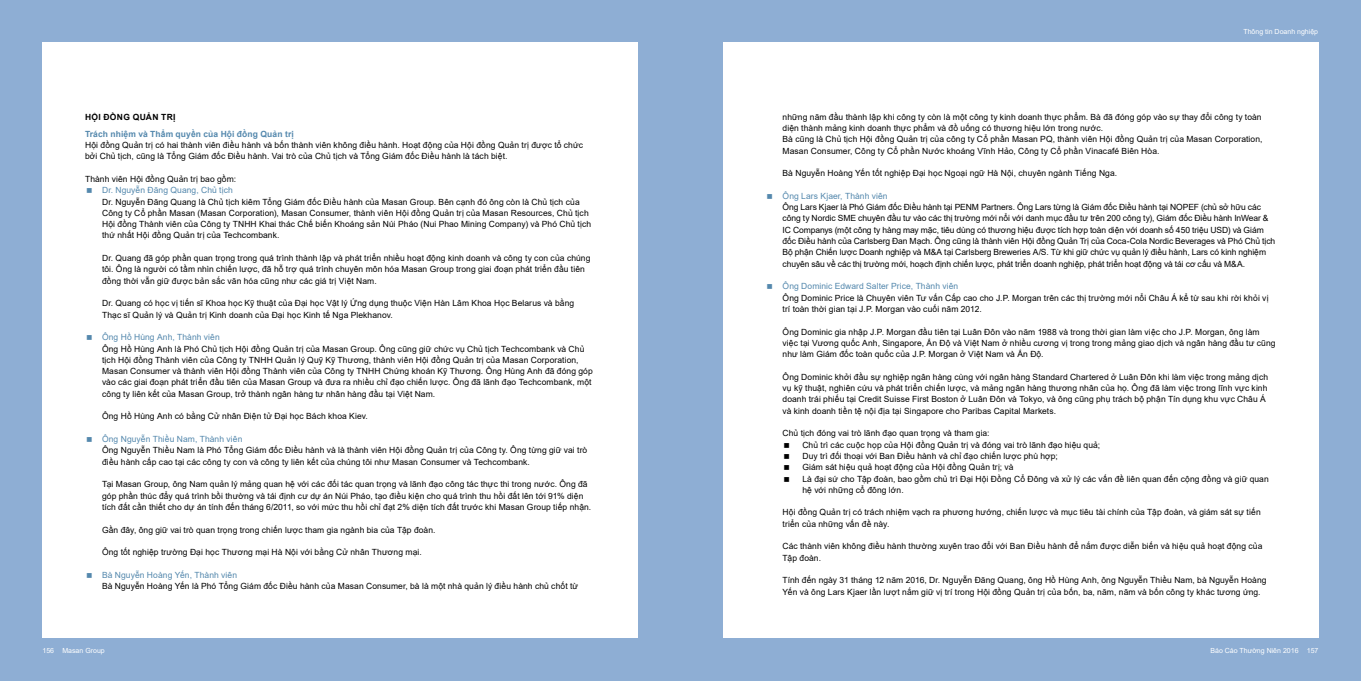
<style>
.page{position:relative;width:1361px;height:681px;background:#fff}
.page>*{position:absolute;margin:0;border:0;box-sizing:border-box;transform-origin:0 0}
.t1{font:8.5px/11.3px "Arial";letter-spacing:.01em;color:#000}
.t2{font:8.5px/11.3px "Arial";letter-spacing:-.01em;color:#000}
.t3{font:8.5px "Arial";letter-spacing:.01em;color:#5488ad}
.t4{font:700 8.5px "Arial";letter-spacing:.015em;color:#5488ad}
.t5{font:700 8.5px "Arial";letter-spacing:.035em;color:#000}
.t6{font:7px "Arial";color:#fff}
</style>
<div class="page">
<div style="left:0;top:0;width:1361px;height:680px;background:#8eaed4"></div>
<div style="left:723px;top:43px;width:595px;height:595px;background:#fff"></div>
<div style="left:43px;top:43px;width:595px;height:595px;background:#fff"></div>
<p class="t5" style="left:85px;top:111px;width:92px">HỘI ĐỒNG QUẢN TRỊ</p>
<p class="t4" style="left:85px;top:128px;width:210px">Trách nhiệm và Thẩm quyền của Hội đồng Quản trị</p>
<p class="t1" style="left:85px;top:139px;width:500px">Hội đồng Quản trị có hai thành viên điều hành và bốn thành viên không điều hành. Hoạt động của Hội đồng Quản trị được tổ chức bởi Chủ tịch, cũng là Tổng Giám đốc Điều hành. Vai trò của Chủ tịch và Tổng Giám đốc Điều hành là tách biệt.</p>
<p class="t1" style="left:85px;top:173px;width:153px">Thành viên Hội đồng Quản trị bao gồm:</p>
<p class="t3" style="left:102px;top:184px;width:132px">Dr. Nguyễn Đăng Quang, Chủ tịch</p>
<p class="t1" style="left:102px;top:196px;width:491px">Dr. Nguyễn Đăng Quang là Chủ tịch kiêm Tổng Giám đốc Điều hành của Masan Group. Bên cạnh đó ông còn là Chủ tịch của Công ty Cổ phần Masan (Masan Corporation), Masan Consumer, thành viên Hội đồng Quản trị của Masan Resources, Chủ tịch Hội đồng Thành viên của Công ty TNHH Khai thác Chế biến Khoáng sản Núi Pháo (Nui Phao Mining Company) và Phó Chủ tịch thứ nhất Hội đồng Quản trị của Techcombank.</p>
<p class="t1" style="left:102px;top:252px;width:490px">Dr. Quang đã góp phần quan trọng trong quá trình thành lập và phát triển nhiều hoạt động kinh doanh và công ty con của chúng tôi. Ông là người có tầm nhìn chiến lược, đã hỗ trợ quá trình chuyên môn hóa Masan Group trong giai đoạn phát triển đầu tiên đồng thời vẫn giữ được bản sắc văn hóa cũng như các giá trị Việt Nam.</p>
<p class="t1" style="left:102px;top:297px;width:474px">Dr. Quang có học vị tiến sĩ Khoa học Kỹ thuật của Đại học Vật lý Ứng dụng thuộc Viện Hàn Lâm Khoa Học Belarus và bằng<br>Thạc sĩ Quản lý và Quản trị Kinh doanh của Đại học Kinh tế Nga Plekhanov.</p>
<p class="t3" style="left:102px;top:331px;width:119px">Ông Hồ Hùng Anh, Thành viên</p>
<p class="t1" style="left:102px;top:343px;width:492px">Ông Hồ Hùng Anh là Phó Chủ tịch Hội đồng Quản trị của Masan Group. Ông cũng giữ chức vụ Chủ tịch Techcombank và Chủ tịch Hội đồng Thành viên của Công ty TNHH Quản lý Quỹ Kỹ Thương, thành viên Hội đồng Quản trị của Masan Corporation, Masan Consumer và thành viên Hội đồng Thành viên của Công ty TNHH Chứng khoán Kỹ Thương. Ông Hùng Anh đã đóng góp vào các giai đoạn phát triển đầu tiên của Masan Group và đưa ra nhiều chỉ đạo chiến lược. Ông đã lãnh đạo Techcombank, một công ty liên kết của Masan Group, trở thành ngân hàng tư nhân hàng đầu tại Việt Nam.</p>
<p class="t1" style="left:102px;top:410px;width:267px">Ông Hồ Hùng Anh có bằng Cử nhân Điện tử Đại học Bách khoa Kiev.</p>
<p class="t3" style="left:102px;top:433px;width:142px">Ông Nguyễn Thiều Nam, Thành viên</p>
<p class="t1" style="left:102px;top:444px;width:487px">Ông Nguyễn Thiều Nam là Phó Tổng Giám đốc Điều hành và là thành viên Hội đồng Quản trị của Công ty. Ông từng giữ vai trò điều hành cấp cao tại các công ty con và công ty liên kết của chúng tôi như Masan Consumer và Techcombank.</p>
<p class="t1" style="left:102px;top:478px;width:491px">Tại Masan Group, ông Nam quản lý mảng quan hệ với các đối tác quan trọng và lãnh đạo công tác thực thi trong nước. Ông đã góp phần thúc đẩy quá trình bồi thường và tái định cư dự án Núi Pháo, tạo điều kiện cho quá trình thu hồi đất lên tới 91% diện tích đất cần thiết cho dự án tính đến tháng 6/2011, so với mức thu hồi chỉ đạt 2% diện tích đất trước khi Masan Group tiếp nhận.</p>
<p class="t1" style="left:102px;top:523px;width:335px">Gần đây, ông giữ vai trò quan trọng trong chiến lược tham gia ngành bia của Tập đoàn.</p>
<p class="t1" style="left:102px;top:546px;width:321px">Ông tốt nghiệp trường Đại học Thương mại Hà Nội với bằng Cử nhân Thương mại.</p>
<p class="t3" style="left:102px;top:568px;width:136px">Bà Nguyễn Hoàng Yến, Thành viên</p>
<p class="t1" style="left:102px;top:580px;width:478px">Bà Nguyễn Hoàng Yến là Phó Tổng Giám đốc Điều hành của Masan Consumer, bà là một nhà quản lý điều hành chủ chốt từ</p>
<p class="t6" style="left:1243px;top:27px;width:76px">Thông tin Doanh nghiệp</p>
<p class="t1" style="left:782px;top:111px;width:481px">những năm đầu thành lập khi công ty còn là một công ty kinh doanh thực phẩm. Bà đã đóng góp vào sự thay đổi công ty toàn diện thành mảng kinh doanh thực phẩm và đồ uống có thương hiệu lớn trong nước.<br>Bà cũng là Chủ tịch Hội đồng Quản trị của công ty Cổ phần Masan PQ, thành viên Hội đồng Quản trị của Masan Corporation, Masan Consumer, Công ty Cổ phần Nước khoáng Vĩnh Hảo, Công ty Cổ phần Vinacafé Biên Hòa.</p>
<p class="t1" style="left:782px;top:167px;width:336px">Bà Nguyễn Hoàng Yến tốt nghiệp Đại học Ngoại ngữ Hà Nội, chuyên ngành Tiếng Nga.</p>
<p class="t3" style="left:782px;top:190px;width:107px">Ông Lars Kjaer, Thành viên</p>
<p class="t2" style="left:782px;top:201px;width:494px">Ông Lars Kjaer là Phó Giám đốc Điều hành tại PENM Partners. Ông Lars từng là Giám đốc Điều hành tại NOPEF (chủ sở hữu các công ty Nordic SME chuyên đầu tư vào các thị trường mới nổi với danh mục đầu tư trên 200 công ty), Giám đốc Điều hành InWear &amp; IC Companys (một công ty hàng may mặc, tiêu dùng có thương hiệu được tích hợp toàn diện với doanh số 450 triệu USD) và Giám đốc Điều hành của Carlsberg Đan Mạch. Ông cũng là thành viên Hội đồng Quản Trị của Coca-Cola Nordic Beverages và Phó Chủ tịch Bộ phận Chiến lược Doanh nghiệp và M&amp;A tại Carlsberg Breweries A/S. Từ khi giữ chức vụ quản lý điều hành, Lars có kinh nghiệm chuyên sâu về các thị trường mới, hoạch định chiến lược, phát triển doanh nghiệp, phát triển hoạt động và tái cơ cấu và M&amp;A.</p>
<p class="t3" style="left:782px;top:280px;width:177px">Ông Dominic Edward Salter Price, Thành viên</p>
<p class="t1" style="left:782px;top:292px;width:487px">Ông Dominic Price là Chuyên viên Tư vấn Cấp cao cho J.P. Morgan trên các thị trường mới nổi Châu Á kể từ sau khi rời khỏi vị trí toàn thời gian tại J.P. Morgan vào cuối năm 2012.</p>
<p class="t1" style="left:782px;top:325px;width:494px">Ông Dominic gia nhập J.P. Morgan đầu tiên tại Luân Đôn vào năm 1988 và trong thời gian làm việc cho J.P. Morgan, ông làm việc tại Vương quốc Anh, Singapore, Ấn Độ và Việt Nam ở nhiều cương vị trong trong mảng giao dịch và ngân hàng đầu tư cũng như làm Giám đốc toàn quốc của J.P. Morgan ở Việt Nam và Ấn Độ.</p>
<p class="t1" style="left:782px;top:371px;width:487px">Ông Dominic khởi đầu sự nghiệp ngân hàng cùng với ngân hàng Standard Chartered ở Luân Đôn khi làm việc trong mảng dịch vụ kỹ thuật, nghiên cứu và phát triển chiến lược, và mảng ngân hàng thương nhân của họ. Ông đã làm việc trong lĩnh vực kinh doanh trái phiếu tại Credit Suisse First Boston ở Luân Đôn và Tokyo, và ông cũng phụ trách bộ phận Tín dụng khu vực Châu Á và kinh doanh tiền tệ nội địa tại Singapore cho Paribas Capital Markets.</p>
<p class="t1" style="left:802px;top:427px;width:468px;text-indent:-20px">Chủ tịch đóng vai trò lãnh đạo quan trọng và tham gia:<br>Chủ trì các cuộc họp của Hội đồng Quản trị và đóng vai trò lãnh đạo hiệu quả;<br>Duy trì đối thoại với Ban Điều hành và chỉ đạo chiến lược phù hợp;<br>Giám sát hiệu quả hoạt động của Hội đồng Quản trị; và<br>Là đại sứ cho Tập đoàn, bao gồm chủ trì Đại Hội Đồng Cổ Đông và xử lý các vấn đề liên quan đến cộng đồng và giữ quan hệ với những cổ đông lớn.</p>
<p class="t1" style="left:782px;top:506px;width:480px">Hội đồng Quản trị có trách nhiệm vạch ra phương hướng, chiến lược và mục tiêu tài chính của Tập đoàn, và giám sát sự tiến triển của những vấn đề này.</p>
<p class="t1" style="left:782px;top:540px;width:481px">Các thành viên không điều hành thường xuyên trao đổi với Ban Điều hành để nắm được diễn biến và hiệu quả hoạt động của<br>Tập đoàn.</p>
<p class="t1" style="left:782px;top:574px;width:485px">Tính đến ngày 31 tháng 12 năm 2016, Dr. Nguyễn Đăng Quang, ông Hồ Hùng Anh, ông Nguyễn Thiều Nam, bà Nguyễn Hoàng<br>Yến và ông Lars Kjaer lần lượt nắm giữ vị trí trong Hội đồng Quản trị của bốn, ba, năm, năm và bốn công ty khác tương ứng.</p>
<p class="t6" style="left:43px;top:645px;width:64px">156 Masan Group</p>
<p class="t6" style="left:1210px;top:645px;width:110px">Báo Cáo Thường Niên 2016 157</p>
</div>
